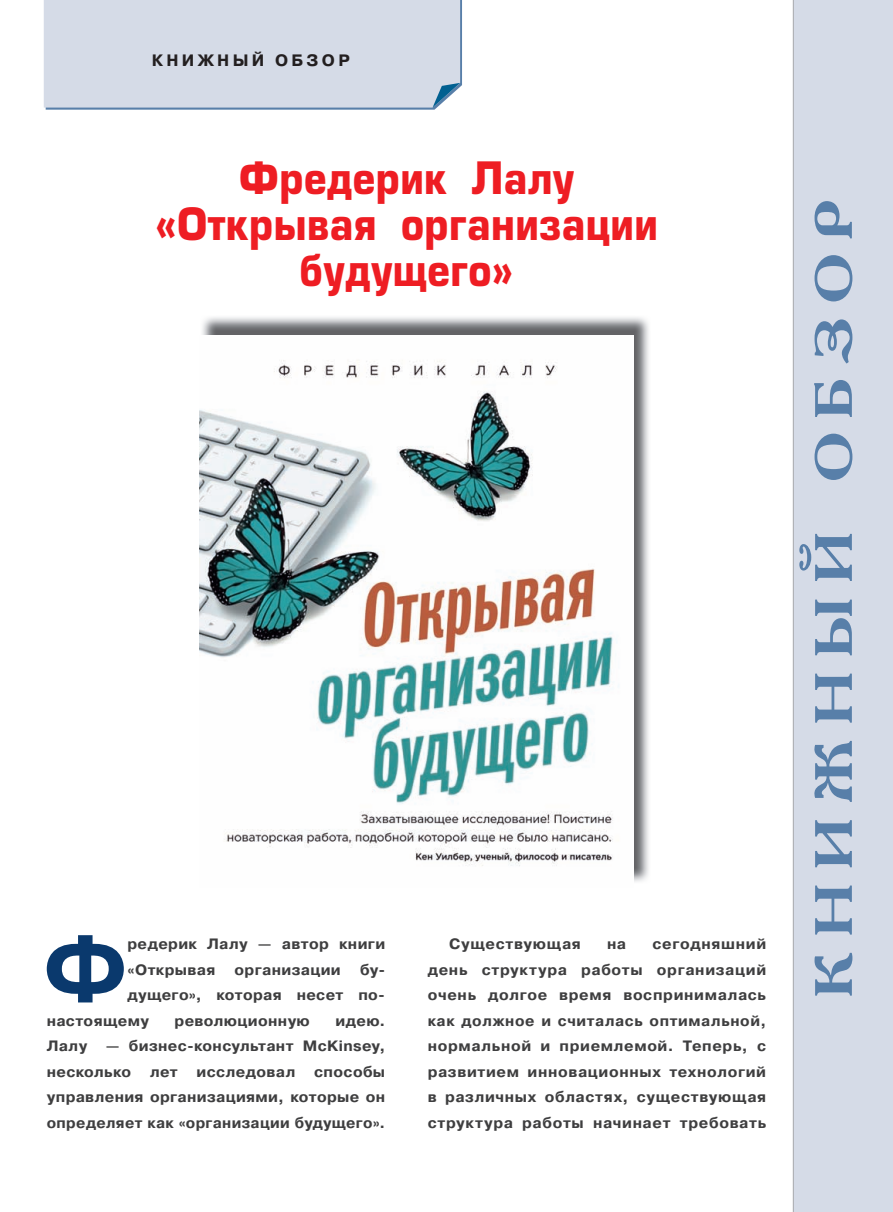
<style>
.page{position:relative;width:893px;height:1212px;background:#fff}
.page>*{position:absolute;margin:0;border:0;box-sizing:border-box;transform-origin:0 0}
.t1{font:700 87.9px "Pragmatica C";color:#0a396d}
.t2{font:700 52.5px "Academy C";letter-spacing:.2em;color:#587fa9;scale:1.25 1}
.t3{font:700 43.5px/46.2px "Europe C";letter-spacing:.01em;color:#ee1d23;text-align:center;scale:.89 1}
.t4{font:700 16.5px "Pragmatica C";letter-spacing:.2em;color:#231f20}
.t5{font:700 15px/25.5px "Pragmatica C";letter-spacing:.025em;color:#3e3e3f;text-align:justify}
.t6{font:700 15px "Pragmatica C";letter-spacing:.045em;color:#3e3e3f}
</style>
<div class="page">
<svg style="left:46px;top:0;width:416px;height:110px"></svg>
<div style="left:44px;top:0;width:416px;height:108px;background:#d5dbe7"></div>
<div style="left:793px;top:0;width:100px;height:1212px;background:#d5dbe7"></div>
<hr style="left:793px;top:0;width:1px;height:1212px;background:#a8a9ad">
<svg style="left:433px;top:83px;width:27px;height:25px"></svg>
<img style="left:202px;top:317px;width:447px;height:565px">
<img style="left:200px;top:335px;width:433px;height:547px">
<p class="t4" style="left:152px;top:55px;width:199px">КНИЖНЫЙ ОБЗОР</p>
<h3 class="t3" style="left:155px;top:159px;width:566px">Фредерик Лалу «Открывая организации будущего»</h3>
<h1 class="t1" style="left:44px;top:937px;width:84px">Ф</h1>
<p class="t5" style="left:128px;top:933px;width:259px">редерик Лалу — автор книги «Открывая</p>
<p class="t5" style="left:235px;top:958px;width:108px">организации</p>
<p class="t5" style="left:360px;top:958px;width:27px">бу-</p>
<p class="t5" style="left:128px;top:984px;width:259px">дущего», которая несет по-</p>
<p class="t5" style="left:47px;top:1009px;width:104px">настоящему</p>
<p class="t5" style="left:175px;top:1009px;width:137px">революционную</p>
<p class="t5" style="left:47px;top:1009px;width:340px;text-indent:289px">идею.<br>Лалу — бизнес-консультант McKinsey, несколько</p>
<p class="t5" style="left:47px;top:1060px;width:340px;text-indent:267px">способы управления организациями, которые он определяет как «организации будущего».</p>
<p class="t5" style="left:150px;top:1060px;width:29px">лет</p>
<p class="t5" style="left:197px;top:1060px;width:100px">исследовал</p>
<p class="t6" style="left:449px;top:938px;width:133px">Существующая</p>
<p class="t5" style="left:607px;top:933px;width:21px">на</p>
<p class="t5" style="left:428px;top:933px;width:340px;text-indent:225px">сегодняшний день структура работы организаций очень долгое время воспринималась как должное и считалась оптимальной, нормальной и приемлемой. Теперь, с развитием инновационных технологий в различных областях, существующая структура работы начинает требовать</p>
<h2 class="t2" style="left:814px;top:998px;width:641px;rotate:-90deg">КНИЖНЫЙ ОБЗОР</h2>
</div>
